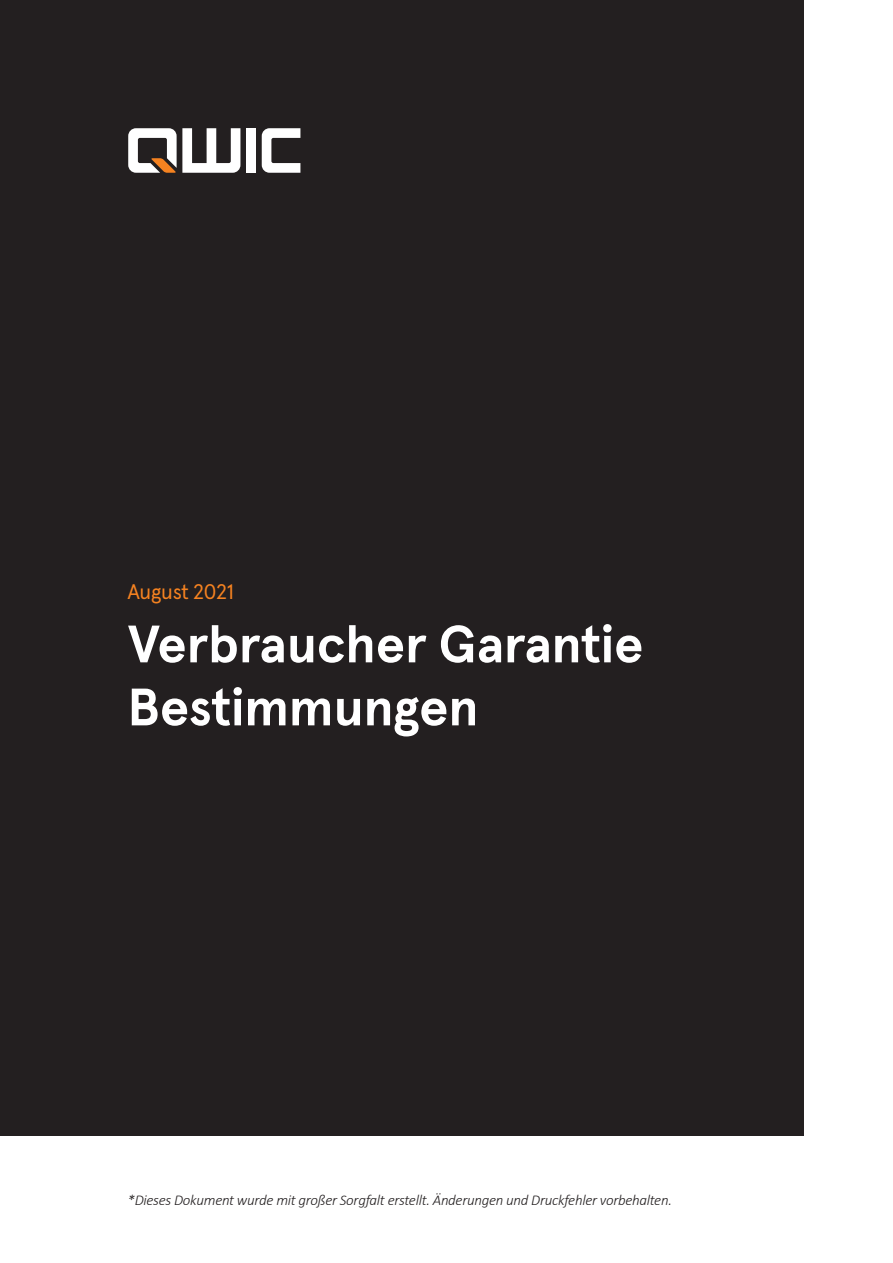
<style>
.page{position:relative;width:893px;height:1263px;background:#fff}
.page>*{position:absolute;margin:0;border:0;box-sizing:border-box;transform-origin:0 0}
.t1{font:700 52.5px/63px "Apercu";letter-spacing:-.005em;color:#fff}
.t2{font:21px "Apercu";letter-spacing:-.01em;color:#f58220}
.t3{font:italic 300 15px "Calibri";letter-spacing:-.02em;color:#231f20}
</style>
<div class="page">
<div style="left:0;top:0;width:804px;height:1135px;background:#231f20"></div>
<svg style="left:128px;top:128px;width:112px;height:45px"></svg>
<div style="left:246px;top:128px;width:10px;height:45px;background:#fff"></div>
<svg style="left:262px;top:128px;width:38px;height:45px"></svg>
<h2 class="t2" style="left:128px;top:576px;width:108px">August 2021</h2>
<h1 class="t1" style="left:128px;top:608px;width:517px">Verbraucher Garantie<br>Bestimmungen</h1>
<p class="t3" style="left:128px;top:1190px;width:546px">*Dieses Dokument wurde mit großer Sorgfalt erstellt. Änderungen und Druckfehler vorbehalten.</p>
</div>
